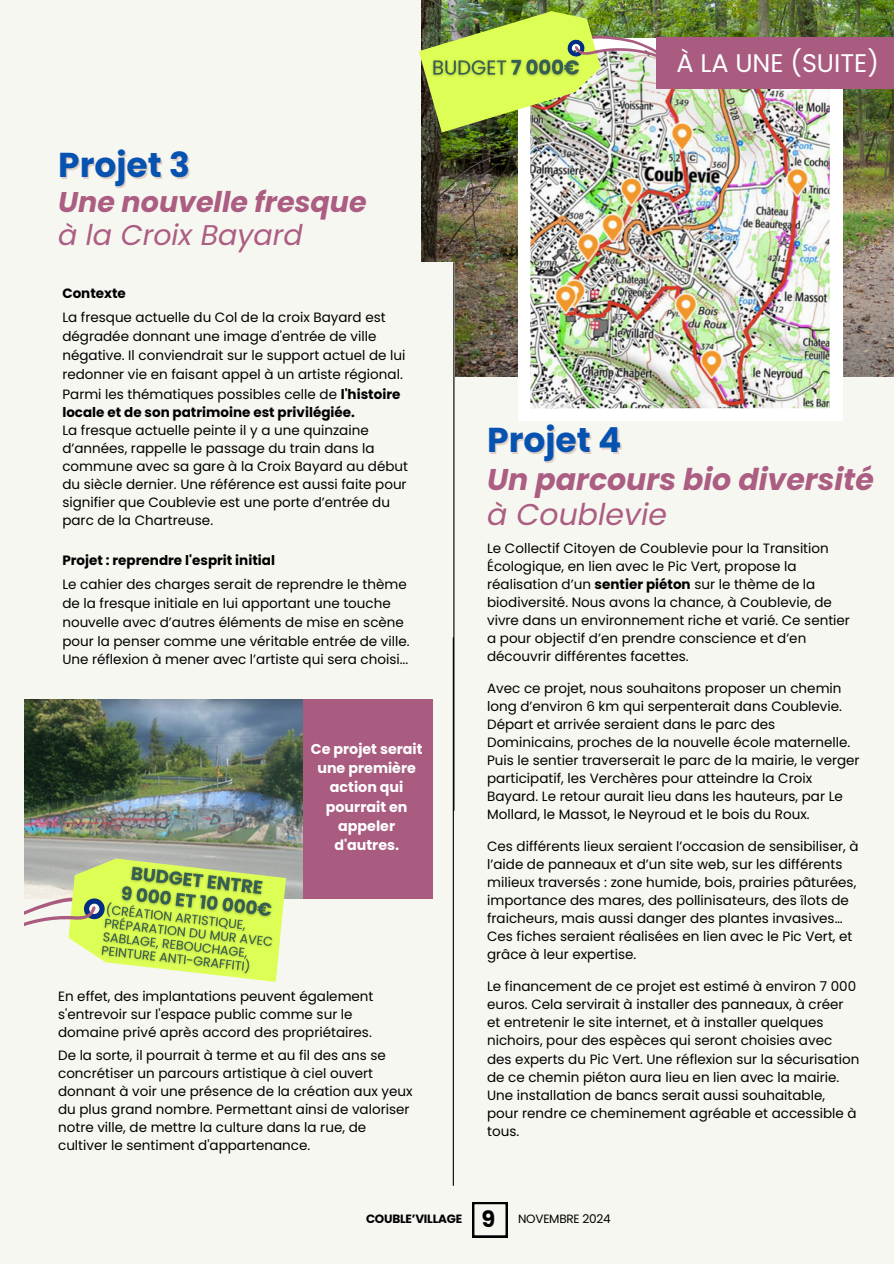
<style>
.page{position:relative;width:894px;height:1264px;background:#fff}
.page>*{position:absolute;margin:0;border:0;box-sizing:border-box;transform-origin:0 0}
.t1{font:700 34.5px "Poppins";color:#0652b1}
.t2{font:italic 700 30px/34.8px "Poppins";color:#ac5d82}
.t3{font:italic 700 28.5px/32.7px "Poppins";color:#ac5d82}
.t4{font:25.5px "Poppins";color:#fdfefe}
.t5{font:700 22.5px "Poppins";color:#000}
.t6{font:700 14.25px/19.2px "Poppins";color:#fff;text-align:center}
.t7{font:13.5px/18px "Poppins";color:#000}
.t8{font:700 13.5px "Poppins";color:#000}
.t9{font:700 12px "Poppins";letter-spacing:-.02em;color:#000}
.t10{font:12px "Poppins";letter-spacing:-.02em;color:#000}
.s1{font-weight:400}
.s2{font-weight:700}
</style>
<div class="page">
<div style="left:0;top:0;width:893px;height:1263px;background:#f7f7f1"></div>
<svg style="left:472px;top:1202px;width:35px;height:35px"></svg>
<img style="left:421px;top:0;width:472px;height:376px">
<div style="left:109px;top:262px;width:345px;height:209px;background:#f7f7f1"></div>
<div style="left:301px;top:699px;width:131px;height:199px;background:#a95c80"></div>
<img style="left:24px;top:699px;width:278px;height:168px">
<img style="left:40px;top:771px;width:293px;height:128px">
<svg style="left:24px;top:867px;width:70px;height:88px"></svg>
<hr style="left:453px;top:262px;width:1px;height:548px;background:#000">
<hr style="left:452px;top:637px;width:2px;height:548px;background:#000">
<img style="left:518px;top:89px;width:323px;height:331px">
<img style="left:419px;top:0;width:256px;height:186px">
<div style="left:656px;top:37px;width:237px;height:52px;background:#a95c80"></div>
<img style="left:94px;top:857px;width:191px;height:125px">
<img style="left:427px;top:53px;width:159px;height:29px">
<h5 class="t1" style="left:58px;top:141px;width:133px">Projet 3</h5>
<h2 class="t3" style="left:58px;top:186px;width:310px">Une nouvelle fresque <span class="s1">à la Croix Bayard</span></h2>
<h6 class="t8" style="left:62px;top:283px;width:65px">Contexte</h6>
<h5 class="t7" style="left:62px;top:308px;width:344px;line-height:18.8px">La fresque actuelle du Col de la croix Bayard est dégradée donnant une image d'entrée de ville négative. Il conviendrait sur le support actuel de lui redonner vie en faisant appel à un artiste régional.</h5>
<h6 class="t7" style="left:62px;top:385px;width:347px">Parmi les thématiques possibles celle de <span class="s2">l'histoire locale et de son patrimoine est privilégiée.<br></span>La fresque actuelle peinte il y a une quinzaine d’années, rappelle le passage du train dans la commune avec sa gare à la Croix Bayard au début du siècle dernier. Une référence est aussi faite pour signifier que Coublevie est une porte d’entrée du parc de la Chartreuse.</h6>
<h6 class="t8" style="left:62px;top:550px;width:214px">Projet : reprendre l'esprit initial</h6>
<p class="t7" style="left:62px;top:575px;width:349px;line-height:18.8px">Le cahier des charges serait de reprendre le thème de la fresque initiale en lui apportant une touche nouvelle avec d’autres éléments de mise en scène pour la penser comme une véritable entrée de ville.<br>Une réflexion à mener avec l’artiste qui sera choisi...</p>
<h6 class="t6" style="left:311px;top:739px;width:113px">Ce projet serait une première action qui pourrait en appeler d'autres.</h6>
<p class="t7" style="left:58px;top:987px;width:317px">En effet, des implantations peuvent également s'entrevoir sur l'espace public comme sur le domaine privé après accord des propriétaires.</p>
<h5 class="t7" style="left:58px;top:1046px;width:356px">De la sorte, il pourrait à terme et au fil des ans se concrétiser un parcours artistique à ciel ouvert donnant à voir une présence de la création aux yeux du plus grand nombre. Permettant ainsi de valoriser notre ville, de mettre la culture dans la rue, de cultiver le sentiment d'appartenance.</h5>
<p class="t4" style="left:676px;top:45px;width:204px">À LA UNE (SUITE)</p>
<p class="t1" style="left:487px;top:416px;width:136px">Projet 4</p>
<h6 class="t2" style="left:487px;top:462px;width:388px">Un parcours bio diversité <span class="s1">à Coublevie</span></h6>
<h1 class="t7" style="left:487px;top:539px;width:364px">Le Collectif Citoyen de Coublevie pour la Transition Écologique, en lien avec le Pic Vert, propose la réalisation d’un <span class="s2">sentier piéton</span> sur le thème de la biodiversité. Nous avons la chance, à Coublevie, de vivre dans un environnement riche et varié. Ce sentier a pour objectif d’en prendre conscience et d’en découvrir différentes facettes.</h1>
<h6 class="t7" style="left:487px;top:679px;width:374px">Avec ce projet, nous souhaitons proposer un chemin long d’environ 6 km qui serpenterait dans Coublevie.<br>Départ et arrivée seraient dans le parc des Dominicains, proches de la nouvelle école maternelle.<br>Puis le sentier traverserait le parc de la mairie, le verger participatif, les Verchères pour atteindre la Croix Bayard. Le retour aurait lieu dans les hauteurs, par Le Mollard, le Massot, le Neyroud et le bois du Roux.</h6>
<h6 class="t7" style="left:487px;top:837px;width:373px">Ces différents lieux seraient l’occasion de sensibiliser, à l’aide de panneaux et d’un site web, sur les différents milieux traversés : zone humide, bois, prairies pâturées, importance des mares, des pollinisateurs, des îlots de fraicheurs, mais aussi danger des plantes invasives… Ces fiches seraient réalisées en lien avec le Pic Vert, et grâce à leur expertise.</h6>
<h6 class="t7" style="left:487px;top:977px;width:373px">Le financement de ce projet est estimé à environ 7 000 euros. Cela servirait à installer des panneaux, à créer et entretenir le site internet, et à installer quelques nichoirs, pour des espèces qui seront choisies avec des experts du Pic Vert. Une réflexion sur la sécurisation de ce chemin piéton aura lieu en lien avec la mairie.<br>Une installation de bancs serait aussi souhaitable, pour rendre ce cheminement agréable et accessible à tous.</h6>
<h1 class="t9" style="left:366px;top:1210px;width:98px">COUBLE’VILLAGE</h1>
<h2 class="t5" style="left:481px;top:1203px;width:15px">9</h2>
<h6 class="t10" style="left:518px;top:1210px;width:94px">NOVEMBRE 2024</h6>
</div>
